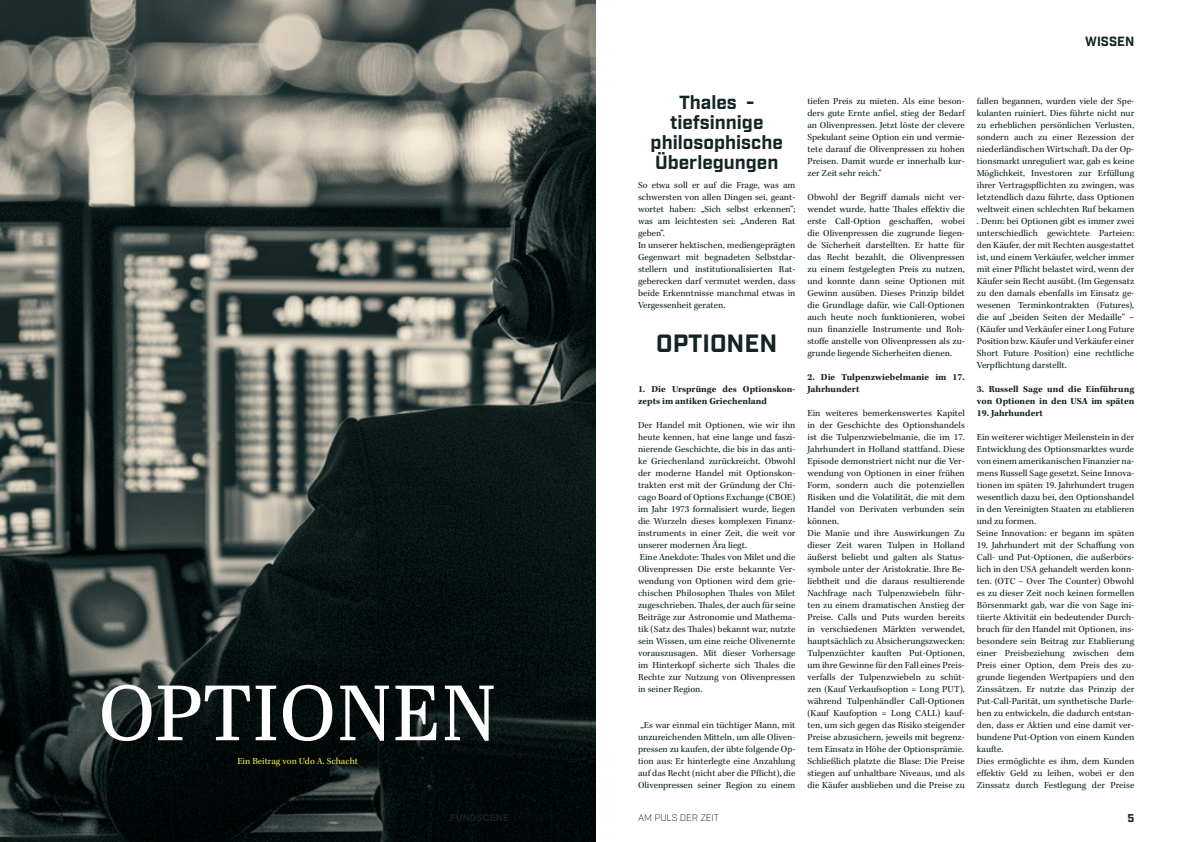
<style>
.page{position:relative;width:1191px;height:842px;background:#fff}
.page>*{position:absolute;margin:0;border:0;box-sizing:border-box;transform-origin:0 0}
.t1{font:78px "Abril Text";color:#fff}
.t2{font:700 25px "Industry";color:#142323}
.t3{font:700 19px/20px "Industry";color:#142323;text-align:center}
.t4{font:13px "Industry Inc Base";color:#142323}
.t5{font:11px "Industry Inc Base";color:#142323}
.t6{font:9.5px/12px "Kepler Std";color:#142323}
.t7{font:700 9.5px/12px "Kepler Std";color:#142323}
.t8{font:9.5px "Kepler Std";color:#f3ed4e}
.t9{font:700 9.5px "Helvetica";color:#142323}
.t10{font:300 9.5px "Industry";color:#142323}
.s1{font-family:"Industry";font-weight:100}
</style>
<div class="page">
<img style="left:0;top:0;width:595px;height:842px">
<h1 class="t1" style="left:99px;top:656px;width:399px">OPTIONEN</h1>
<p class="t8" style="left:237px;top:756px;width:122px">Ein Beitrag von Udo A. Schacht</p>
<h3 class="t4" style="left:1085px;top:33px;width:51px">WISSEN</h3>
<h3 class="t3" style="left:650px;top:93px;width:134px">Thales - tiefsinnige philosophische<br>Überlegungen</h3>
<p class="t6" style="left:638px;top:180px;width:159px">So etwa soll er auf die Frage, was am schwersten von allen Dingen sei, geant&shy;wortet haben: „Sich selbst erkennen“; was am leichtesten sei: „Anderen Rat geben“.<br>In unserer hektischen, mediengeprägten Gegenwart mit begnadeten Selbstdar&shy;stellern und institutionalisierten Rat&shy;geberecken darf vermutet werden, dass beide Erkenntnisse manchmal etwas in Vergessenheit geraten.</p>
<h2 class="t2" style="left:656px;top:328px;width:123px">OPTIONEN</h2>
<p class="t7" style="left:638px;top:384px;width:159px">1. Die Ursprünge des Optionskon&shy;zepts im antiken Griechenland</p>
<p class="t6" style="left:638px;top:420px;width:159px">Der Handel mit Optionen, wie wir ihn heute kennen, hat eine lange und faszi&shy;nierende Geschichte, die bis in das anti&shy;ke Griechenland zurückreicht. Obwohl der moderne Handel mit Optionskon&shy;trakten erst mit der Gründung der Chi&shy;cago Board of Options Exchange (CBOE) im Jahr 1973 formalisiert wurde, liegen die Wurzeln dieses komplexen Finanz&shy;instruments in einer Zeit, die weit vor unserer modernen Ära liegt.<br>Eine Anekdote: Thales von Milet und die Olivenpressen Die erste bekannte Ver&shy;wendung von Optionen wird dem grie&shy;chischen Philosophen Thales von Milet zugeschrieben. Thales, der auch für seine Beiträge zur Astronomie und Mathema&shy;tik (Satz des Thales) bekannt war, nutzte sein Wissen, um eine reiche Olivenernte vorauszusagen. Mit dieser Vorhersage im Hinterkopf sicherte sich Thales die Rechte zur Nutzung von Olivenpressen in seiner Region.</p>
<p class="t6" style="left:638px;top:720px;width:159px;text-align:justify">„Es war einmal ein tüchtiger Mann, mit unzureichenden Mitteln, um alle Oliven&shy;pressen zu kaufen, der übte folgende Op&shy;tion aus: Er hinterlegte eine Anzahlung auf das Recht (nicht aber die Pflicht), die Olivenpressen seiner Region zu einem</p>
<p class="t6" style="left:807px;top:95px;width:159px;text-align:justify">tiefen Preis zu mieten. Als eine beson&shy;ders gute Ernte anfiel, stieg der Bedarf an Olivenpressen. Jetzt löste der clevere Spekulant seine Option ein und vermie&shy;tete darauf die Olivenpressen zu hohen Preisen. Damit wurde er innerhalb kur&shy;zer Zeit sehr reich.“</p>
<p class="t6" style="left:807px;top:191px;width:159px;text-align:justify">Obwohl der Begriff damals nicht ver&shy;wendet wurde, hatte Thales effektiv die erste Call-Option geschaffen, wobei die Olivenpressen die zugrunde liegen&shy;de Sicherheit darstellten. Er hatte für das Recht bezahlt, die Olivenpressen zu einem festgelegten Preis zu nutzen, und konnte dann seine Optionen mit Gewinn ausüben. Dieses Prinzip bildet die Grundlage dafür, wie Call-Optionen auch heute noch funktionieren, wobei nun finanzielle Instrumente und Roh&shy;stoffe anstelle von Olivenpressen als zu&shy;grunde liegende Sicherheiten dienen.</p>
<p class="t7" style="left:807px;top:371px;width:159px">2. Die Tulpenzwiebelmanie im 17.<br>Jahrhundert</p>
<p class="t6" style="left:807px;top:407px;width:159px">Ein weiteres bemerkenswertes Kapitel in der Geschichte des Optionshandels ist die Tulpenzwiebelmanie, die im 17.<br>Jahrhundert in Holland stattfand. Diese Episode demonstriert nicht nur die Ver&shy;wendung von Optionen in einer frühen Form, sondern auch die potenziellen Risiken und die Volatilität, die mit dem Handel von Derivaten verbunden sein können.<br>Die Manie und ihre Auswirkungen Zu dieser Zeit waren Tulpen in Holland äußerst beliebt und galten als Status&shy;symbole unter der Aristokratie. Ihre Be&shy;liebtheit und die daraus resultierende Nachfrage nach Tulpenzwiebeln führ&shy;ten zu einem dramatischen Anstieg der Preise. Calls und Puts wurden bereits in verschiedenen Märkten verwendet, hauptsächlich zu Absicherungszwecken:<br>Tulpenzüchter kauften Put-Optionen, um ihre Gewinne für den Fall eines Preis&shy;verfalls der Tulpenzwiebeln zu schüt&shy;zen (Kauf Verkaufsoption = Long PUT), während Tulpenhändler Call-Optionen (Kauf Kaufoption = Long CALL) kauf&shy;ten, um sich gegen das Risiko steigender Preise abzusichern, jeweils mit begrenz&shy;tem Einsatz in Höhe der Optionsprämie.<br>Schließlich platzte die Blase: Die Preise stiegen auf unhaltbare Niveaus, und als die Käufer ausblieben und die Preise zu</p>
<p class="t6" style="left:977px;top:95px;width:159px;text-align:justify">fallen begannen, wurden viele der Spe&shy;kulanten ruiniert. Dies führte nicht nur zu erheblichen persönlichen Verlusten, sondern auch zu einer Rezession der niederländischen Wirtschaft. Da der Op&shy;tionsmarkt unreguliert war, gab es keine Möglichkeit, Investoren zur Erfüllung ihrer Vertragspflichten zu zwingen, was letztendlich dazu führte, dass Optionen weltweit einen schlechten Ruf bekamen . Denn: bei Optionen gibt es immer zwei unterschiedlich gewichtete Parteien: den Käufer, der mit Rechten ausgestattet ist, und einem Verkäufer, welcher immer mit einer Pflicht belastet wird, wenn der Käufer sein Recht ausübt. (Im Gegensatz zu den damals ebenfalls im Einsatz ge&shy;wesenen Terminkontrakten (Futures), die auf „beiden Seiten der Medaille“ – (Käufer und Verkäufer einer Long Future Position bzw. Käufer und Verkäufer einer Short Future Position) eine rechtliche Verpflichtung darstellt.</p>
<p class="t7" style="left:977px;top:383px;width:159px">3. Russell Sage und die Einführung von Optionen in den USA im späten</p>
<p class="t7" style="left:977px;top:407px;width:68px">19. Jahrhundert</p>
<p class="t6" style="left:977px;top:431px;width:159px">Ein weiterer wichtiger Meilenstein in der Entwicklung des Optionsmarktes wurde von einem amerikanischen Finanzier na&shy;mens Russell Sage gesetzt. Seine Innova&shy;tionen im späten 19. Jahrhundert trugen wesentlich dazu bei, den Optionshandel in den Vereinigten Staaten zu etablieren und zu formen.<br>Seine Innovation: er begann im späten</p>
<p class="t6" style="left:977px;top:539px;width:159px">19. Jahrhundert mit der Schaffung von Call- und Put-Optionen, die außerbörs&shy;lich in den USA gehandelt werden konn&shy;ten. (OTC – Over The Counter) Obwohl es zu dieser Zeit noch keinen formellen Börsenmarkt gab, war die von Sage ini&shy;tiierte Aktivität ein bedeutender Durch&shy;bruch für den Handel mit Optionen, ins&shy;besondere sein Beitrag zur Etablierung einer Preisbeziehung zwischen dem Preis einer Option, dem Preis des zu&shy;grunde liegenden Wertpapiers und den Zinssätzen. Er nutzte das Prinzip der Put-Call-Parität, um synthetische Darle&shy;hen zu entwickeln, die dadurch entstan&shy;den, dass er Aktien und eine damit ver&shy;bundene Put-Option von einem Kunden kaufte.<br>Dies ermöglichte es ihm, dem Kunden effektiv Geld zu leihen, wobei er den Zinssatz durch Festlegung der Preise</p>
<p class="t9" style="left:450px;top:812px;width:104px">FUNDSCENE <span class="s1">05/2023</span></p>
<p class="t10" style="left:638px;top:812px;width:83px">AM PULS DER ZEIT</p>
<p class="t5" style="left:57px;top:811px;width:9px">4</p>
<p class="t5" style="left:1127px;top:811px;width:8px">5</p>
</div>
